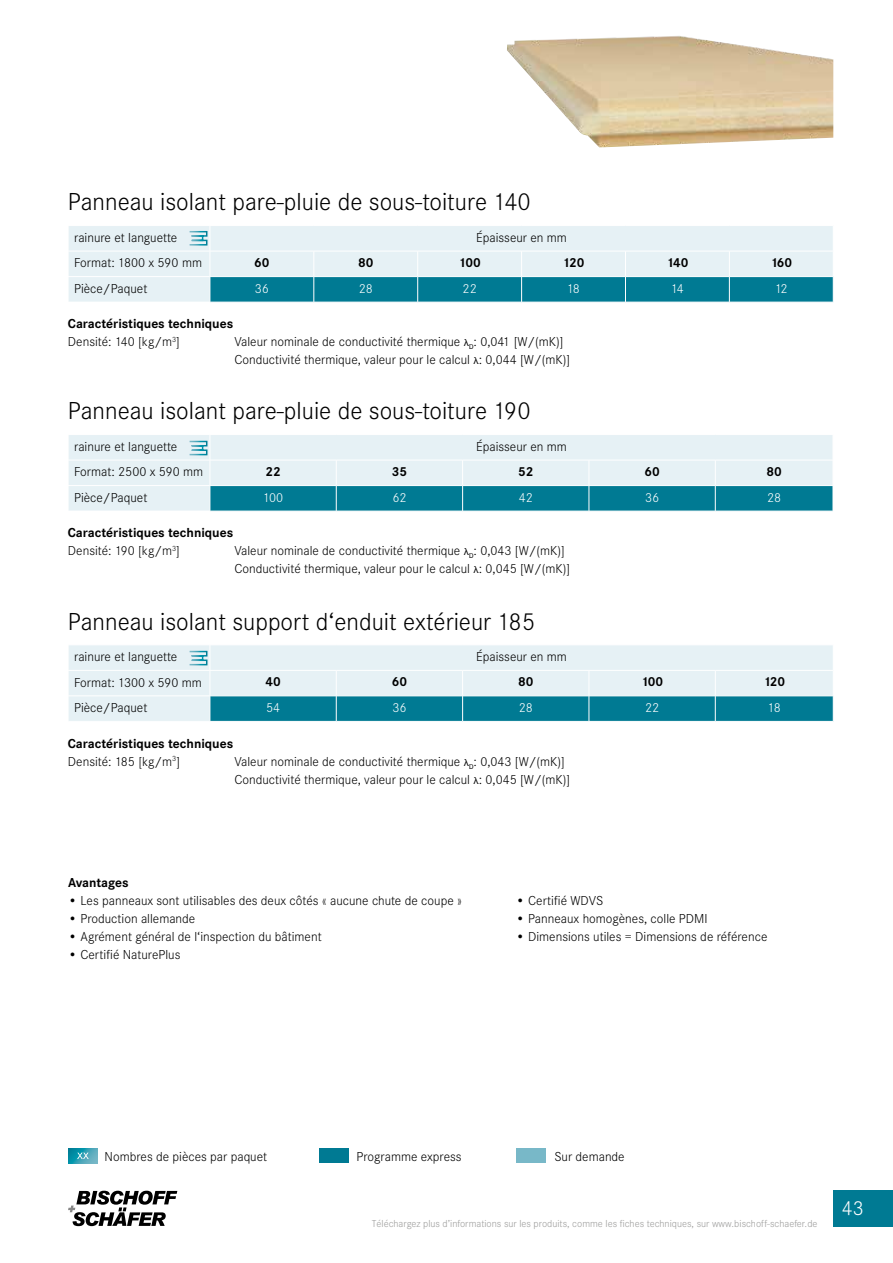
<style>
.page{position:relative;width:893px;height:1263px;background:#fff}
.page>*{position:absolute;margin:0;border:0;box-sizing:border-box;transform-origin:0 0}
.t1{font:300 25.5px "Corporate S";color:#000}
.t2{font:300 21px "Corporate S";color:#fff}
.t3{font:300 13.5px/18px "Corporate S";color:#000}
.t4{font:700 13.5px/18px "Corporate S";color:#000}
.t5{font:300 13.5px "Corporate S";color:#fff}
.t6{font:300 10.5px "Corporate S";color:#9d9d9c}
.s1{font-weight:300}
</style>
<div class="page">
<svg style="left:68px;top:226px;width:766px;height:76px;background:#aad2db"></svg>
<svg style="left:68px;top:435px;width:765px;height:76px;background:#aad2db"></svg>
<svg style="left:68px;top:645px;width:766px;height:76px;background:#aad2db"></svg>
<img style="left:507px;top:36px;width:326px;height:111px">
<div style="left:319px;top:1148px;width:30px;height:15px;background:#007a93"></div>
<div style="left:516px;top:1148px;width:29px;height:15px;background:#78b8c8"></div>
<svg style="left:68px;top:1148px;width:30px;height:15px"></svg>
<svg style="left:77px;top:1152px;width:12px;height:7px"></svg>
<svg style="left:68px;top:1191px;width:109px;height:35px"></svg>
<div style="left:833px;top:1191px;width:60px;height:36px;background:#007a93"></div>
<h1 class="t1" style="left:68px;top:188px;width:464px">Panneau isolant pare-pluie de sous-toiture 140</h1>
<p class="t3" style="left:74px;top:228px;width:105px">rainure et languette</p>
<p class="t3" style="left:476px;top:228px;width:92px">Épaisseur en mm</p>
<p class="t3" style="left:74px;top:254px;width:129px">Format: 1800 x 590 mm</p>
<p class="t4" style="left:254px;top:254px;width:17px">60</p>
<p class="t4" style="left:358px;top:254px;width:17px">80</p>
<p class="t4" style="left:459px;top:254px;width:24px">100</p>
<p class="t4" style="left:563px;top:254px;width:23px">120</p>
<p class="t4" style="left:666px;top:254px;width:24px">140</p>
<p class="t4" style="left:770px;top:254px;width:23px">160</p>
<p class="t3" style="left:74px;top:279px;width:75px">Pièce/Paquet</p>
<p class="t5" style="left:255px;top:281px;width:16px">36</p>
<p class="t5" style="left:359px;top:281px;width:16px">28</p>
<p class="t5" style="left:463px;top:281px;width:16px">22</p>
<p class="t5" style="left:567px;top:281px;width:14px">18</p>
<p class="t5" style="left:671px;top:281px;width:14px">14</p>
<p class="t5" style="left:775px;top:281px;width:14px">12</p>
<p class="t4" style="left:68px;top:315px;width:167px">Caractéristiques techniques<br><span class="s1">Densité: 140 [kg/m</span><sup>3</sup><span class="s1">]</span></p>
<p class="t3" style="left:234px;top:333px;width:337px">Valeur nominale de conductivité thermique : 0,041 [W/(mK)]<br>Conductivité thermique, valeur pour le calcul : 0,044 [W/(mK)]</p>
<h1 class="t1" style="left:68px;top:397px;width:464px">Panneau isolant pare-pluie de sous-toiture 190</h1>
<p class="t3" style="left:74px;top:437px;width:105px">rainure et languette</p>
<p class="t3" style="left:476px;top:437px;width:92px">Épaisseur en mm</p>
<p class="t3" style="left:74px;top:463px;width:131px">Format: 2500 x 590 mm</p>
<p class="t4" style="left:265px;top:463px;width:17px">22</p>
<p class="t4" style="left:392px;top:463px;width:17px">35</p>
<p class="t4" style="left:518px;top:463px;width:17px">52</p>
<p class="t4" style="left:644px;top:463px;width:17px">60</p>
<p class="t4" style="left:766px;top:463px;width:17px">80</p>
<p class="t3" style="left:74px;top:488px;width:75px">Pièce/Paquet</p>
<p class="t5" style="left:263px;top:490px;width:21px">100</p>
<p class="t5" style="left:392px;top:490px;width:16px">62</p>
<p class="t5" style="left:519px;top:490px;width:16px">42</p>
<p class="t5" style="left:645px;top:490px;width:16px">36</p>
<p class="t5" style="left:767px;top:490px;width:16px">28</p>
<p class="t4" style="left:68px;top:524px;width:167px">Caractéristiques techniques<br><span class="s1">Densité: 190 [kg/m</span><sup>3</sup><span class="s1">]</span></p>
<p class="t3" style="left:234px;top:542px;width:337px">Valeur nominale de conductivité thermique : 0,043 [W/(mK)]<br>Conductivité thermique, valeur pour le calcul : 0,045 [W/(mK)]</p>
<h1 class="t1" style="left:68px;top:607px;width:469px">Panneau isolant support d‘enduit extérieur 185</h1>
<p class="t3" style="left:74px;top:648px;width:105px">rainure et languette</p>
<p class="t3" style="left:476px;top:648px;width:92px">Épaisseur en mm</p>
<p class="t3" style="left:74px;top:673px;width:129px">Format: 1300 x 590 mm</p>
<p class="t4" style="left:265px;top:673px;width:17px">40</p>
<p class="t4" style="left:392px;top:673px;width:17px">60</p>
<p class="t4" style="left:518px;top:673px;width:17px">80</p>
<p class="t4" style="left:641px;top:673px;width:24px">100</p>
<p class="t4" style="left:763px;top:673px;width:23px">120</p>
<p class="t3" style="left:74px;top:699px;width:75px">Pièce/Paquet</p>
<p class="t5" style="left:266px;top:700px;width:16px">54</p>
<p class="t5" style="left:392px;top:700px;width:16px">36</p>
<p class="t5" style="left:519px;top:700px;width:16px">28</p>
<p class="t5" style="left:645px;top:700px;width:16px">22</p>
<p class="t5" style="left:768px;top:700px;width:14px">18</p>
<p class="t4" style="left:68px;top:734px;width:167px">Caractéristiques techniques<br><span class="s1">Densité: 185 [kg/m</span><sup>3</sup><span class="s1">]</span></p>
<p class="t3" style="left:234px;top:752px;width:337px">Valeur nominale de conductivité thermique : 0,043 [W/(mK)]<br>Conductivité thermique, valeur pour le calcul : 0,045 [W/(mK)]</p>
<p class="t4" style="left:68px;top:874px;width:62px">Avantages</p>
<p class="t3" style="left:68px;top:892px;width:395px">• Les panneaux sont utilisables des deux côtés « aucune chute de coupe »</p>
<p class="t3" style="left:68px;top:910px;width:129px">• Production allemande</p>
<p class="t3" style="left:68px;top:928px;width:255px">• Agrément général de l‘inspection du bâtiment</p>
<p class="t3" style="left:68px;top:946px;width:114px">• Certifié NaturePlus</p>
<p class="t3" style="left:516px;top:892px;width:89px">• Certifié WDVS</p>
<p class="t3" style="left:516px;top:910px;width:193px">• Panneaux homogènes, colle PDMI</p>
<p class="t3" style="left:516px;top:928px;width:253px">• Dimensions utiles = Dimensions de référence</p>
<p class="t3" style="left:105px;top:1147px;width:164px">Nombres de pièces par paquet</p>
<p class="t3" style="left:356px;top:1147px;width:107px">Programme express</p>
<p class="t3" style="left:554px;top:1147px;width:72px">Sur demande</p>
<p class="t6" style="left:372px;top:1217px;width:447px">Téléchargez plus d’informations sur les produits, comme les fiches techniques, sur www.bischoff-schaefer.de</p>
<h2 class="t2" style="left:842px;top:1196px;width:23px">43</h2>
</div>
